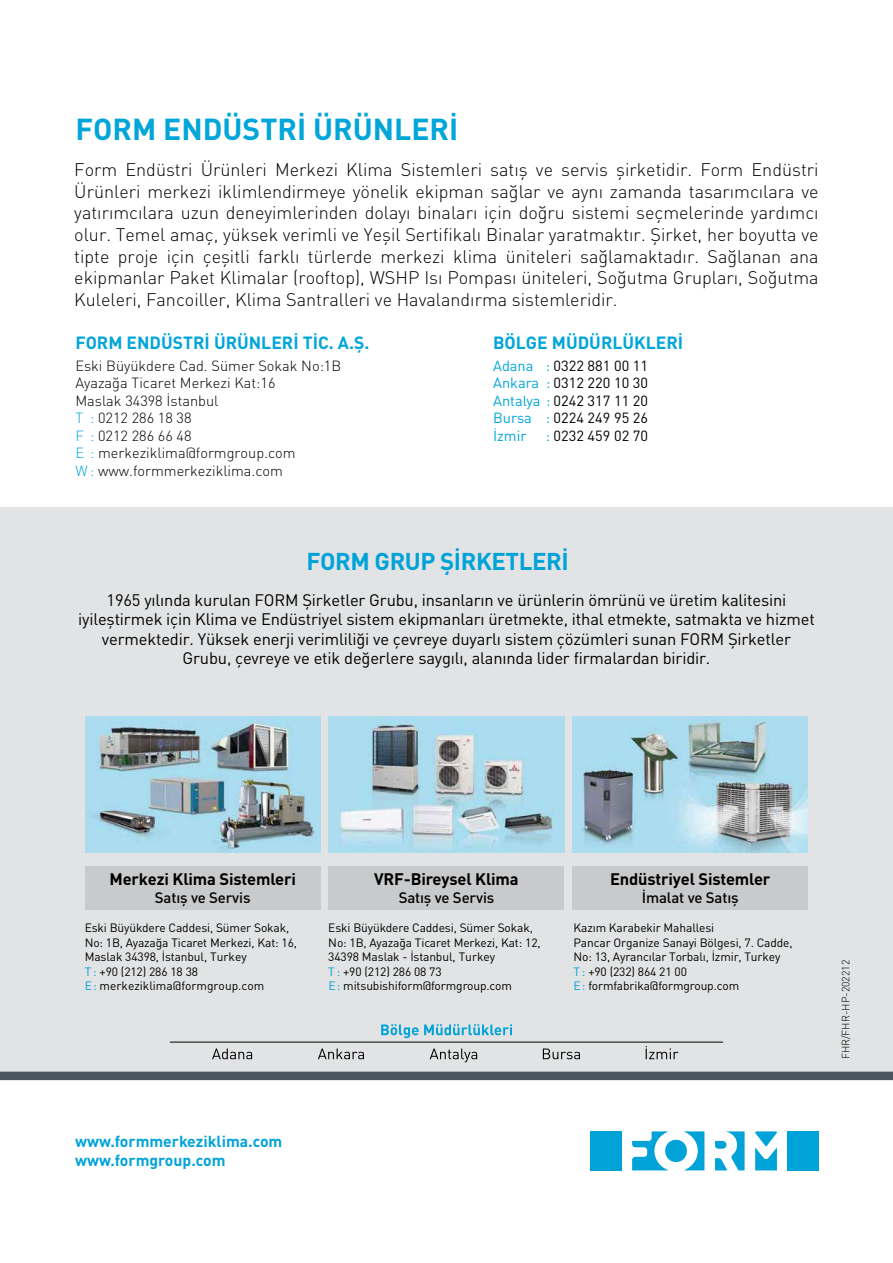
<style>
.page{position:relative;width:893px;height:1263px;background:#fff}
.page>*{position:absolute;margin:0;border:0;box-sizing:border-box;transform-origin:0 0}
.t1{font:700 30px "DIN Pro";color:#00a5da}
.t2{font:700 24px "DIN Pro";letter-spacing:-.02em;color:#00a3d8}
.t3{font:300 18px/21.6px "DIN Pro";color:#000;text-align:justify}
.t4{font:700 17.55px "DIN Pro";color:#00a5da}
.t5{font:16.5px/19.5px "DIN Pro";letter-spacing:-.01em;color:#000;text-align:center}
.t6{font:700 16.5px "DIN Pro";letter-spacing:-.01em;color:#000}
.t7{font:700 15.75px/18.9px "DIN Pro";color:#00a3d8}
.t8{font:500 15px "DIN Pro";letter-spacing:-.01em;color:#000}
.t9{font:300 14.55px/17.5px "DIN Pro";color:#000}
.t10{font:14.55px/17.5px "DIN Pro";color:#000;text-align:justify}
.t11{font:12px/14.4px "DIN Pro";letter-spacing:-.01em;color:#000}
.t12{font:300 10.5px "DIN Pro";color:#000}
.s1{color:#00a5da}
.s2{color:#00a3d8}
</style>
<div class="page">
<div style="left:0;top:507px;width:893px;height:564px;background:#e2e3e4"></div>
<svg style="left:212px;top:1048px;width:40px;height:11px"></svg>
<svg style="left:318px;top:1048px;width:46px;height:11px"></svg>
<svg style="left:430px;top:1048px;width:47px;height:14px"></svg>
<svg style="left:543px;top:1048px;width:37px;height:11px"></svg>
<svg style="left:646px;top:1046px;width:32px;height:13px"></svg>
<svg style="left:381px;top:1024px;width:131px;height:14px"></svg>
<hr style="left:170px;top:1042px;width:553px;height:1px;background:#000">
<div style="left:85px;top:866px;width:235px;height:44px;background:#c9cacc"></div>
<div style="left:329px;top:866px;width:235px;height:44px;background:#c9cacc"></div>
<div style="left:573px;top:866px;width:235px;height:44px;background:#c9cacc"></div>
<img style="left:85px;top:717px;width:235px;height:136px">
<img style="left:329px;top:717px;width:235px;height:136px">
<img style="left:573px;top:717px;width:235px;height:136px">
<svg style="left:0;top:1071px;width:893px;height:9px;background:#555e69"></svg>
<svg style="left:755px;top:1131px;width:22px;height:39px"></svg>
<svg style="left:715px;top:1131px;width:30px;height:39px"></svg>
<div style="left:665px;top:1140px;width:22px;height:22px;background:#00a3d8;border-radius:50%"></div>
<svg style="left:684px;top:1131px;width:20px;height:39px"></svg>
<svg style="left:632px;top:1131px;width:36px;height:39px"></svg>
<div style="left:590px;top:1131px;width:31px;height:39px;background:#00a3d8"></div>
<div style="left:787px;top:1131px;width:32px;height:39px;background:#00a3d8"></div>
<h1 class="t1" style="left:75px;top:104px;width:385px">FORM ENDÜSTRİ ÜRÜNLERİ</h1>
<p class="t3" style="left:74px;top:157px;width:746px">Form Endüstri Ürünleri Merkezi Klima Sistemleri satış ve servis şirketidir. Form Endüstri Ürünleri merkezi iklimlendirmeye yönelik ekipman sağlar ve aynı zamanda tasarımcılara ve yatırımcılara uzun deneyimlerinden dolayı binaları için doğru sistemi seçmelerinde yardımcı olur. Temel amaç, yüksek verimli ve Yeşil Sertifikalı Binalar yaratmaktır. Şirket, her boyutta ve tipte proje için çeşitli farklı türlerde merkezi klima üniteleri sağlamaktadır. Sağlanan ana ekipmanlar Paket Klimalar (rooftop), WSHP Isı Pompası üniteleri, Soğutma Grupları, Soğutma Kuleleri, Fancoiller, Klima Santralleri ve Havalandırma sistemleridir.</p>
<p class="t4" style="left:75px;top:328px;width:296px">FORM ENDÜSTRİ ÜRÜNLERİ TİC. A.Ş.</p>
<p class="t9" style="left:75px;top:355px;width:267px">Eski Büyükdere Cad. Sümer Sokak No:1B<br>Ayazağa Ticaret Merkezi Kat:16<br>Maslak 34398 İstanbul<br><span class="s1">T :</span> 0212 286 18 38<br><span class="s1">F :</span> 0212 286 66 48<br><span class="s1">E :</span> merkeziklima@formgroup.com<br><span class="s1">W :</span> www.formmerkeziklima.com</p>
<p class="t4" style="left:493px;top:328px;width:192px">BÖLGE MÜDÜRLÜKLERİ</p>
<p class="t10" style="left:493px;top:355px;width:157px"><span class="s1">Adana :</span> 0322 881 00 11<br><span class="s1">Ankara :</span> 0312 220 10 30<br><span class="s1">Antalya :</span> 0242 317 11 20<br><span class="s1">Bursa :</span> 0224 249 95 26<br><span class="s1">İzmir</span></p>
<p class="t10" style="left:546px;top:425px;width:104px"><span class="s1">:</span> 0232 459 02 70</p>
<h2 class="t2" style="left:306px;top:541px;width:264px">FORM GRUP ŞİRKETLERİ</h2>
<p class="t5" style="left:78px;top:588px;width:738px">1965 yılında kurulan FORM Şirketler Grubu, insanların ve ürünlerin ömrünü ve üretim kalitesini iyileştirmek için Klima ve Endüstriyel sistem ekipmanları üretmekte, ithal etmekte, satmakta ve hizmet vermektedir. Yüksek enerji verimliliği ve çevreye duyarlı sistem çözümleri sunan FORM Şirketler Grubu, çevreye ve etik değerlere saygılı, alanında lider firmalardan biridir.</p>
<p class="t6" style="left:109px;top:866px;width:188px">Merkezi Klima Sistemleri</p>
<p class="t8" style="left:155px;top:886px;width:97px">Satış ve Servis</p>
<p class="t6" style="left:374px;top:866px;width:146px">VRF-Bireysel Klima</p>
<p class="t8" style="left:399px;top:886px;width:97px">Satış ve Servis</p>
<p class="t6" style="left:610px;top:866px;width:162px">Endüstriyel Sistemler</p>
<p class="t8" style="left:642px;top:886px;width:98px">İmalat ve Satış</p>
<p class="t11" style="left:85px;top:920px;width:214px">Eski Büyükdere Caddesi, Sümer Sokak,<br>No: 1B, Ayazağa Ticaret Merkezi, Kat: 16,<br>Maslak 34398, İstanbul, Turkey<br><span class="s2">T :</span> +90 (212) 286 18 38<br><span class="s2">E :</span> merkeziklima@formgroup.com</p>
<p class="t11" style="left:328px;top:920px;width:214px">Eski Büyükdere Caddesi, Sümer Sokak, No: 1B, Ayazağa Ticaret Merkezi, Kat: 12, 34398 Maslak - İstanbul, Turkey<br><span class="s2">T :</span> +90 (212) 286 08 73<br><span class="s2">E :</span> mitsubishiform@formgroup.com</p>
<p class="t11" style="left:573px;top:920px;width:221px">Kazım Karabekir Mahallesi<br>Pancar Organize Sanayi Bölgesi, 7. Cadde,<br>No: 13, Ayrancılar Torbalı, İzmir, Turkey<br><span class="s2">T :</span> +90 (232) 864 21 00<br><span class="s2">E :</span> formfabrika@formgroup.com</p>
<p class="t7" style="left:75px;top:1130px;width:209px">www.formmerkeziklima.com www.formgroup.com</p>
<p class="t12" style="left:837px;top:1059px;width:101px;rotate:-90deg">FHR/FHR-HP-202212</p>
</div>
